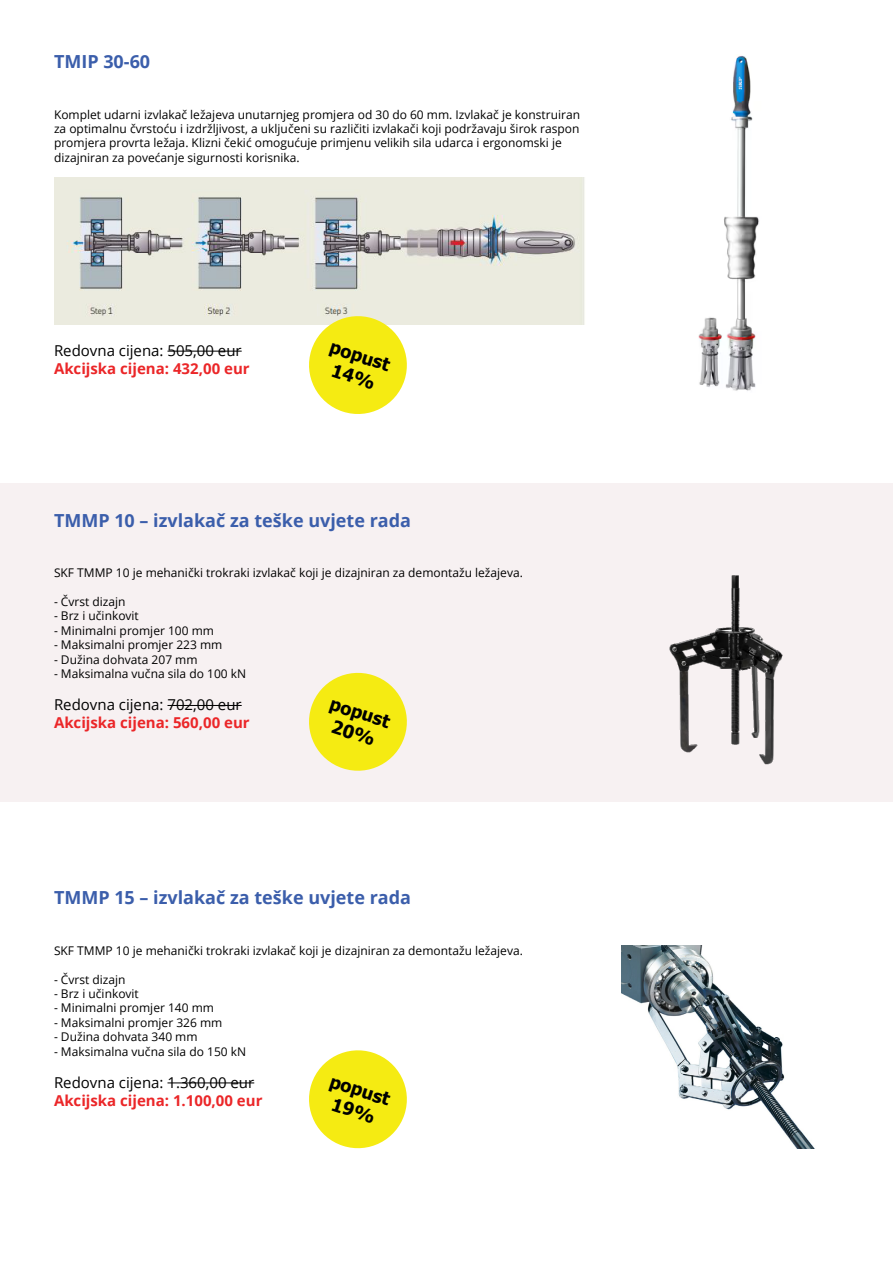
<style>
.page{position:relative;width:893px;height:1263px;background:#fff}
.page>*{position:absolute;margin:0;border:0;box-sizing:border-box;transform-origin:0 0}
.t1{font:700 18px "Open Sans";color:#3b5eab}
.t2{font:700 18px/21.6px "Tahoma";color:#000;text-align:center}
.t3{font:700 15px "Open Sans";color:#eb2628}
.t4{font:15px "Open Sans";color:#000}
.t5{font:12px/14.4px "Open Sans";color:#000}
</style>
<div class="page">
<div style="left:0;top:483px;width:893px;height:319px;background:#f7f1f2"></div>
<hr style="left:167px;top:351px;width:75px;height:1px;background:#000">
<img style="left:698px;top:55px;width:61px;height:336px">
<img style="left:54px;top:178px;width:531px;height:146px">
<svg style="left:303px;top:310px;width:110px;height:104px"></svg>
<hr style="left:167px;top:705px;width:75px;height:1px;background:#000">
<img style="left:669px;top:575px;width:114px;height:190px">
<svg style="left:309px;top:672px;width:98px;height:99px"></svg>
<hr style="left:167px;top:1082px;width:87px;height:1px;background:#000">
<img style="left:621px;top:945px;width:193px;height:203px">
<svg style="left:309px;top:1050px;width:98px;height:99px"></svg>
<h1 class="t1" style="left:54px;top:49px;width:98px">TMIP 30-60</h1>
<p class="t5" style="left:54px;top:107px;width:527px">Komplet udarni izvlakač ležajeva unutarnjeg promjera od 30 do 60 mm. Izvlakač je konstruiran za optimalnu čvrstoću i izdržljivost, a uključeni su različiti izvlakači koji podržavaju širok raspon promjera provrta ležaja. Klizni čekić omogućuje primjenu velikih sila udarca i ergonomski je dizajniran za povećanje sigurnosti korisnika.</p>
<p class="t4" style="left:54px;top:340px;width:189px">Redovna cijena: 505,00 eur</p>
<p class="t3" style="left:54px;top:358px;width:197px">Akcijska cijena: 432,00 eur</p>
<h1 class="t2" style="left:334px;top:336px;width:64px;rotate:18deg">popust<br>14%</h1>
<h1 class="t1" style="left:54px;top:507px;width:358px">TMMP 10 – izvlakač za teške uvjete rada</h1>
<p class="t5" style="left:54px;top:565px;width:470px">SKF TMMP 10 je mehanički trokraki izvlakač koji je dizajniran za demontažu ležajeva.</p>
<p class="t5" style="left:54px;top:594px;width:73px">- Čvrst dizajn</p>
<p class="t5" style="left:54px;top:609px;width:86px">- Brz i učinkovit</p>
<p class="t5" style="left:54px;top:623px;width:162px">- Minimalni promjer 100 mm</p>
<p class="t5" style="left:54px;top:637px;width:170px">- Maksimalni promjer 223 mm</p>
<p class="t5" style="left:54px;top:652px;width:145px">- Dužina dohvata 207 mm</p>
<p class="t5" style="left:54px;top:666px;width:194px">- Maksimalna vučna sila do 100 kN</p>
<p class="t4" style="left:54px;top:695px;width:189px">Redovna cijena: 702,00 eur</p>
<p class="t3" style="left:54px;top:712px;width:197px">Akcijska cijena: 560,00 eur</p>
<h1 class="t2" style="left:334px;top:693px;width:64px;rotate:18deg">popust<br>20%</h1>
<h1 class="t1" style="left:54px;top:885px;width:358px">TMMP 15 – izvlakač za teške uvjete rada</h1>
<p class="t5" style="left:54px;top:943px;width:470px">SKF TMMP 10 je mehanički trokraki izvlakač koji je dizajniran za demontažu ležajeva.</p>
<p class="t5" style="left:54px;top:972px;width:73px">- Čvrst dizajn</p>
<p class="t5" style="left:54px;top:986px;width:86px">- Brz i učinkovit</p>
<p class="t5" style="left:54px;top:1000px;width:162px">- Minimalni promjer 140 mm</p>
<p class="t5" style="left:54px;top:1015px;width:170px">- Maksimalni promjer 326 mm</p>
<p class="t5" style="left:54px;top:1029px;width:145px">- Dužina dohvata 340 mm</p>
<p class="t5" style="left:54px;top:1044px;width:194px">- Maksimalna vučna sila do 150 kN</p>
<p class="t4" style="left:54px;top:1072px;width:202px">Redovna cijena: 1.360,00 eur</p>
<p class="t3" style="left:54px;top:1090px;width:210px">Akcijska cijena: 1.100,00 eur</p>
<h1 class="t2" style="left:334px;top:1071px;width:64px;rotate:18deg">popust<br>19%</h1>
</div>
